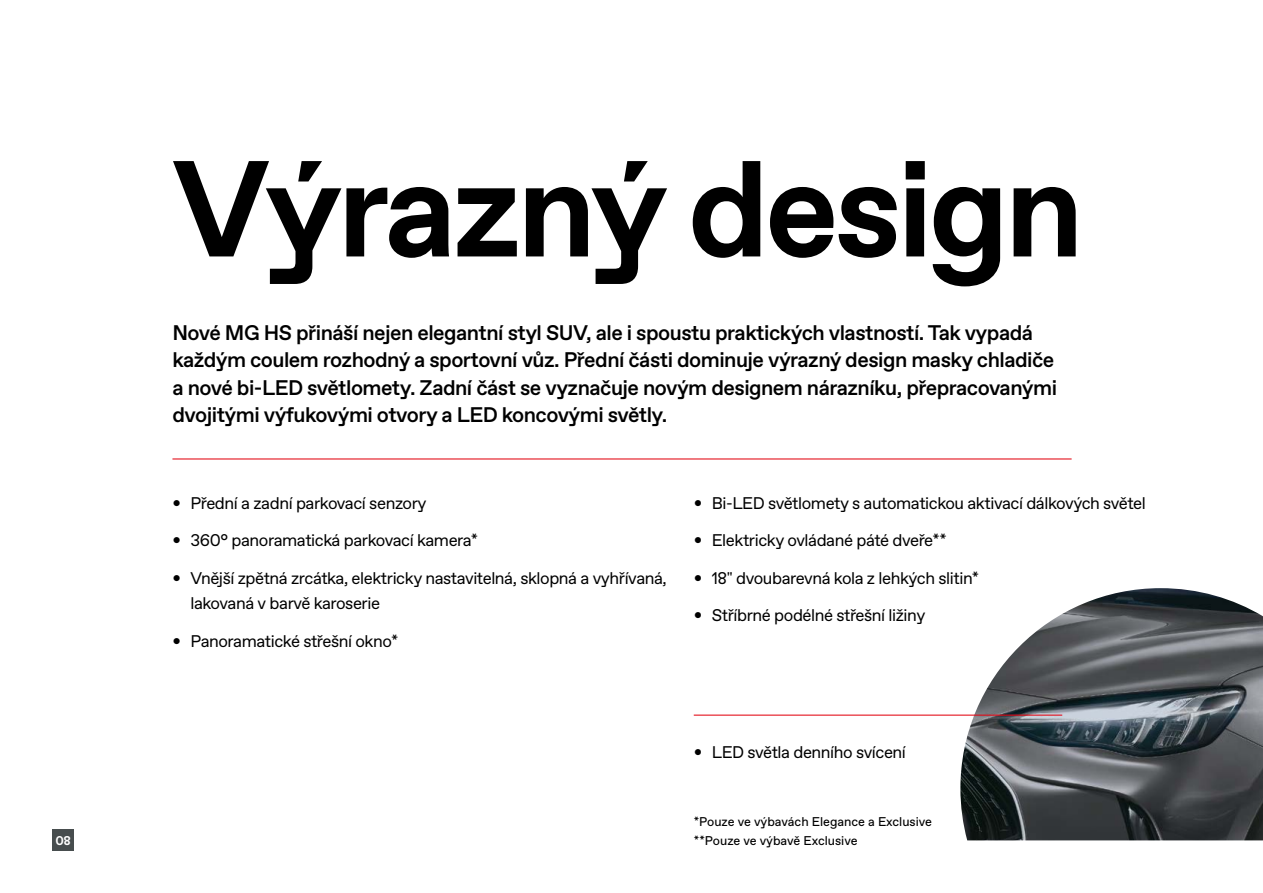
<style>
.page{position:relative;width:1263px;height:893px;background:#fff}
.page>*{position:absolute;margin:0;border:0;box-sizing:border-box;transform-origin:0 0}
.t1{font:700 136.2px "Favorit Std";letter-spacing:-.035em;color:#000}
.t2{font:500 21.15px/27.5px "Favorit Std";letter-spacing:-.025em;color:#000}
.t3{font:16.95px/25.3px "Favorit Std";letter-spacing:-.025em;color:#000}
.t4{font:12.75px "Favorit Std";color:#000}
.t5{font:700 12.75px "Favorit Std";color:#fff}
</style>
<div class="page">
<img style="left:960px;top:588px;width:303px;height:252px">
<hr style="left:694px;top:715px;width:368px;height:1px;background:#e30613">
<hr style="left:172px;top:458px;width:899px;height:1px;background:#e30613">
<div style="left:53px;top:830px;width:21px;height:21px;background:#474d4e"></div>
<h1 class="t1" style="left:172px;top:118px;width:913px">Výrazný design</h1>
<p class="t2" style="left:172px;top:318px;width:886px">Nové MG HS přináší nejen elegantní styl SUV, ale i spoustu praktických vlastností. Tak vypadá každým coulem rozhodný a sportovní vůz. Přední části dominuje výrazný design masky chladiče a nové bi-LED světlomety. Zadní část se vyznačuje novým designem nárazníku, přepracovanými dvojitými výfukovými otvory a LED koncovými světly.</p>
<p class="t3" style="left:172px;top:490px;width:256px">• Přední a zadní parkovací senzory</p>
<p class="t3" style="left:172px;top:527px;width:307px">• 360° panoramatická parkovací kamera*</p>
<p class="t3" style="left:190px;top:565px;width:478px;text-indent:-18px">• Vnější zpětná zrcátka, elektricky nastavitelná, sklopná a vyhřívaná, lakovaná v barvě karoserie</p>
<p class="t3" style="left:172px;top:627px;width:227px">• Panoramatické střešní okno*</p>
<p class="t3" style="left:694px;top:490px;width:453px">• Bi-LED světlomety s automatickou aktivací dálkových světel</p>
<p class="t3" style="left:694px;top:527px;width:255px">• Elektricky ovládané páté dveře**</p>
<p class="t3" style="left:694px;top:565px;width:287px">• 18" dvoubarevná kola z lehkých slitin*</p>
<p class="t3" style="left:694px;top:602px;width:233px">• Stříbrné podélné střešní ližiny</p>
<p class="t3" style="left:694px;top:739px;width:214px">• LED světla denního svícení</p>
<p class="t4" style="left:694px;top:813px;width:240px">*Pouze ve výbavách Elegance a Exclusive</p>
<p class="t5" style="left:55px;top:832px;width:17px">08</p>
<p class="t4" style="left:694px;top:832px;width:165px">**Pouze ve výbavě Exclusive</p>
</div>
